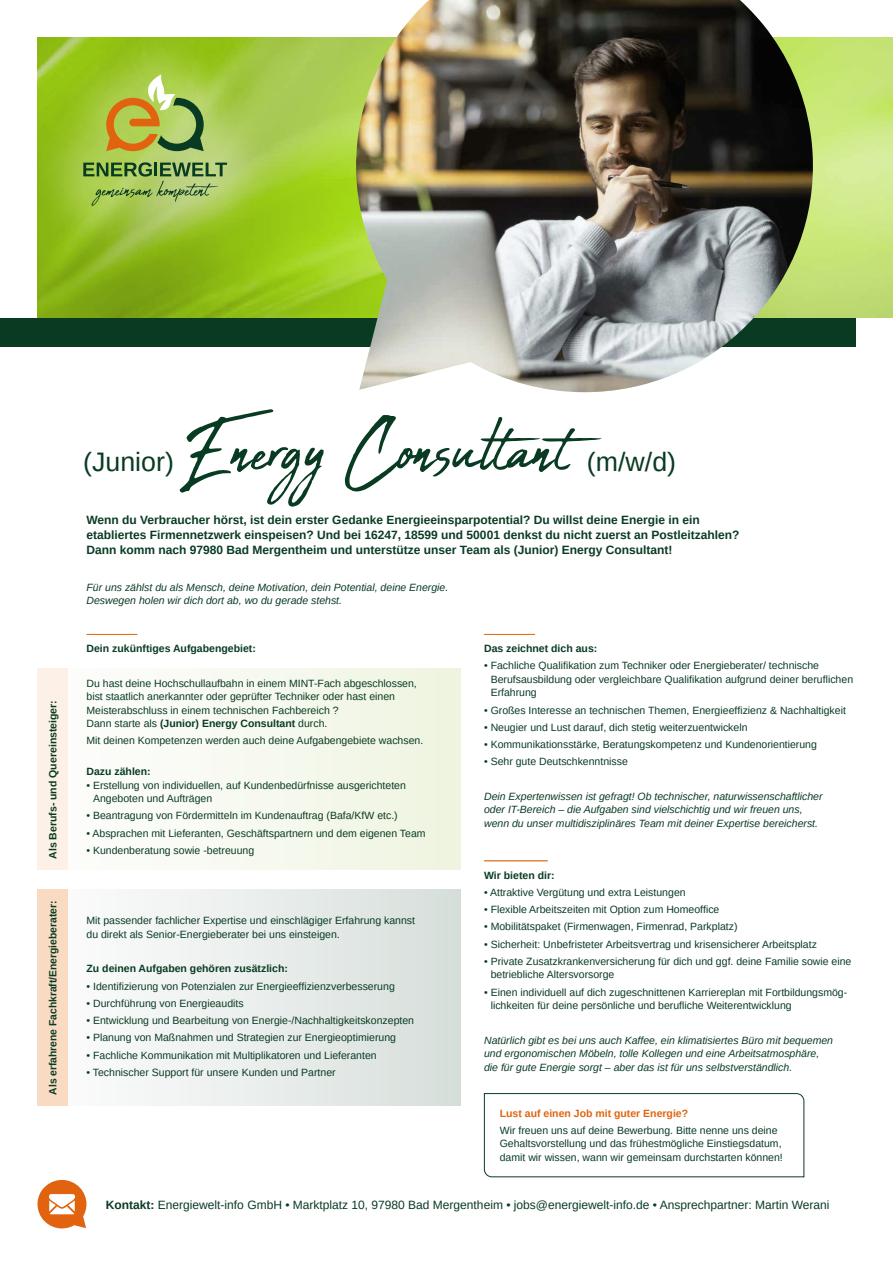
<style>
.page{position:relative;width:893px;height:1263px;background:#fff}
.page>*{position:absolute;margin:0;border:0;box-sizing:border-box;transform-origin:0 0}
.t1{font:95.25px "Abuget";color:#093b23}
.t2{font:26.78px "Liberation Sans";color:#093b23}
.t3{font:700 12px/15px "Liberation Sans";color:#093b23}
.t4{font:12px "Liberation Sans";color:#093b23}
.t5{font:10.5px/13.5px "Liberation Sans";color:#093b23}
.t6{font:italic 10.5px/13.5px "Liberation Sans";color:#093b23}
.t7{font:700 10.5px "Liberation Sans";color:#093b23}
.t8{font:700 10.5px "Liberation Sans";color:#e16310}
.s1{font-weight:700}
</style>
<div class="page">
<svg style="left:38px;top:38px;width:855px;height:280px;background:#abd049"></svg>
<div style="left:0;top:318px;width:856px;height:28px;background:#093b23"></div>
<div style="left:29px;top:21px;width:251px;height:238px;background:#fff;opacity:.29"></div>
<svg style="left:83px;top:162px;width:144px;height:44px;background:#8fb05a"></svg>
<svg style="left:106px;top:74px;width:98px;height:77px;background:#aab04e"></svg>
<svg style="left:38px;top:1180px;width:48px;height:48px"></svg>
<img style="left:356px;top:0;width:457px;height:392px">
<div style="left:38px;top:668px;width:423px;height:202px;background:linear-gradient(to right,#fefefe,#eff4e1)"></div>
<div style="left:38px;top:890px;width:423px;height:216px;background:linear-gradient(to right,#fefefe,#d7dfdb)"></div>
<hr style="left:86px;top:634px;width:51px;height:1px;background:#e16310">
<hr style="left:484px;top:634px;width:51px;height:1px;background:#e16310">
<hr style="left:484px;top:860px;width:64px;height:1px;background:#e16310">
<svg style="left:484px;top:1093px;width:321px;height:84px"></svg>
<div style="left:38px;top:668px;width:30px;height:202px;background:#fdf1e7"></div>
<div style="left:38px;top:889px;width:30px;height:217px;background:#f9dbc3"></div>
<p class="t7" style="left:46px;top:859px;width:160px;rotate:-90deg">Als Berufs- und Quereinsteiger:</p>
<p class="t7" style="left:46px;top:1095px;width:195px;rotate:-90deg">Als erfahrene Fachkraft/Energieberater:</p>
<h1 class="t1" style="left:181px;top:396px;width:390px">Energy Consultant</h1>
<h2 class="t2" style="left:83px;top:444px;width:92px">(Junior)</h2>
<h2 class="t2" style="left:587px;top:444px;width:91px">(m/w/d)</h2>
<p class="t3" style="left:86px;top:513px;width:654px">Wenn du Verbraucher hörst, ist dein erster Gedanke Energieeinsparpotential? Du willst deine Energie in ein etabliertes Firmennetzwerk einspeisen? Und bei 16247, 18599 und 50001 denkst du nicht zuerst an Postleitzahlen?<br>Dann komm nach 97980 Bad Mergentheim und unterstütze unser Team als (Junior) Energy Consultant!</p>
<p class="t6" style="left:86px;top:580px;width:363px">Für uns zählst du als Mensch, deine Motivation, dein Potential, deine Energie.<br>Deswegen holen wir dich dort ab, wo du gerade stehst.</p>
<p class="t7" style="left:86px;top:641px;width:171px">Dein zukünftiges Aufgabengebiet:</p>
<p class="t5" style="left:86px;top:676px;width:332px">Du hast deine Hochschullaufbahn in einem MINT-Fach abgeschlossen, bist staatlich anerkannter oder geprüfter Techniker oder hast einen Meisterabschluss in einem technischen Fachbereich ?<br>Dann starte als <span class="s1">(Junior) Energy Consultant</span> durch.</p>
<p class="t5" style="left:86px;top:734px;width:338px">Mit deinen Kompetenzen werden auch deine Aufgabengebiete wachsen.</p>
<p class="t7" style="left:86px;top:764px;width:66px">Dazu zählen:</p>
<p class="t5" style="left:93px;top:778px;width:314px;text-indent:-7px">• Erstellung von individuellen, auf Kundenbedürfnisse ausgerichteten<br>Angeboten und Aufträgen</p>
<p class="t5" style="left:86px;top:809px;width:313px">• Beantragung von Fördermitteln im Kundenauftrag (Bafa/KfW etc.)</p>
<p class="t5" style="left:86px;top:826px;width:341px">• Absprachen mit Lieferanten, Geschäftspartnern und dem eigenen Team</p>
<p class="t5" style="left:86px;top:844px;width:169px">• Kundenberatung sowie -betreuung</p>
<p class="t5" style="left:86px;top:914px;width:330px">Mit passender fachlicher Expertise und einschlägiger Erfahrung kannst du direkt als Senior-Energieberater bei uns einsteigen.</p>
<p class="t7" style="left:86px;top:961px;width:203px">Zu deinen Aufgaben gehören zusätzlich:</p>
<p class="t5" style="left:86px;top:979px;width:310px">• Identifizierung von Potenzialen zur Energieeffizienzverbesserung</p>
<p class="t5" style="left:86px;top:997px;width:159px">• Durchführung von Energieaudits</p>
<p class="t5" style="left:86px;top:1014px;width:329px">• Entwicklung und Bearbeitung von Energie-/Nachhaltigkeitskonzepten</p>
<p class="t5" style="left:86px;top:1031px;width:311px">• Planung von Maßnahmen und Strategien zur Energieoptimierung</p>
<p class="t5" style="left:86px;top:1048px;width:292px">• Fachliche Kommunikation mit Multiplikatoren und Lieferanten</p>
<p class="t5" style="left:86px;top:1066px;width:251px">• Technischer Support für unsere Kunden und Partner</p>
<p class="t7" style="left:484px;top:641px;width:115px">Das zeichnet dich aus:</p>
<p class="t5" style="left:491px;top:659px;width:364px;text-indent:-7px">• Fachliche Qualifikation zum Techniker oder Energieberater/ technische<br>Berufsausbildung oder vergleichbare Qualifikation aufgrund deiner beruflichen<br>Erfahrung</p>
<p class="t5" style="left:484px;top:703px;width:363px">• Großes Interesse an technischen Themen, Energieeffizienz &amp; Nachhaltigkeit</p>
<p class="t5" style="left:484px;top:721px;width:265px">• Neugier und Lust darauf, dich stetig weiterzuentwickeln</p>
<p class="t5" style="left:484px;top:738px;width:334px">• Kommunikationsstärke, Beratungskompetenz und Kundenorientierung</p>
<p class="t5" style="left:484px;top:755px;width:145px">• Sehr gute Deutschkenntnisse</p>
<p class="t6" style="left:484px;top:789px;width:340px">Dein Expertenwissen ist gefragt! Ob technischer, naturwissenschaftlicher oder IT-Bereich – die Aufgaben sind vielschichtig und wir freuen uns, wenn du unser multidisziplinäres Team mit deiner Expertise bereicherst.</p>
<p class="t7" style="left:484px;top:868px;width:72px">Wir bieten dir:</p>
<p class="t5" style="left:484px;top:886px;width:203px">• Attraktive Vergütung und extra Leistungen</p>
<p class="t5" style="left:484px;top:903px;width:237px">• Flexible Arbeitszeiten mit Option zum Homeoffice</p>
<p class="t5" style="left:484px;top:920px;width:255px">• Mobilitätspaket (Firmenwagen, Firmenrad, Parkplatz)</p>
<p class="t5" style="left:484px;top:937px;width:334px">• Sicherheit: Unbefristeter Arbeitsvertrag und krisensicherer Arbeitsplatz</p>
<p class="t5" style="left:491px;top:955px;width:362px;text-indent:-7px">• Private Zusatzkrankenversicherung für dich und ggf. deine Familie sowie eine betriebliche Altersvorsorge</p>
<p class="t5" style="left:491px;top:985px;width:358px;text-indent:-7px">• Einen individuell auf dich zugeschnittenen Karriereplan mit Fortbildungsmög&shy;lichkeiten für deine persönliche und berufliche Weiterentwicklung</p>
<p class="t6" style="left:484px;top:1033px;width:350px">Natürlich gibt es bei uns auch Kaffee, ein klimatisiertes Büro mit bequemen und ergonomischen Möbeln, tolle Kollegen und eine Arbeitsatmosphäre, die für gute Energie sorgt – aber das ist für uns selbstverständlich.</p>
<p class="t8" style="left:500px;top:1106px;width:190px">Lust auf einen Job mit guter Energie?</p>
<p class="t5" style="left:500px;top:1123px;width:285px">Wir freuen uns auf deine Bewerbung. Bitte nenne uns deine<br>Gehaltsvorstellung und das frühestmögliche Einstiegsdatum, damit wir wissen, wann wir gemeinsam durchstarten können!</p>
<p class="t4" style="left:106px;top:1197px;width:725px"><span class="s1">Kontakt:</span> Energiewelt-info GmbH • Marktplatz 10, 97980 Bad Mergentheim • jobs@energiewelt-info.de • Ansprechpartner: Martin Werani</p>
</div>
